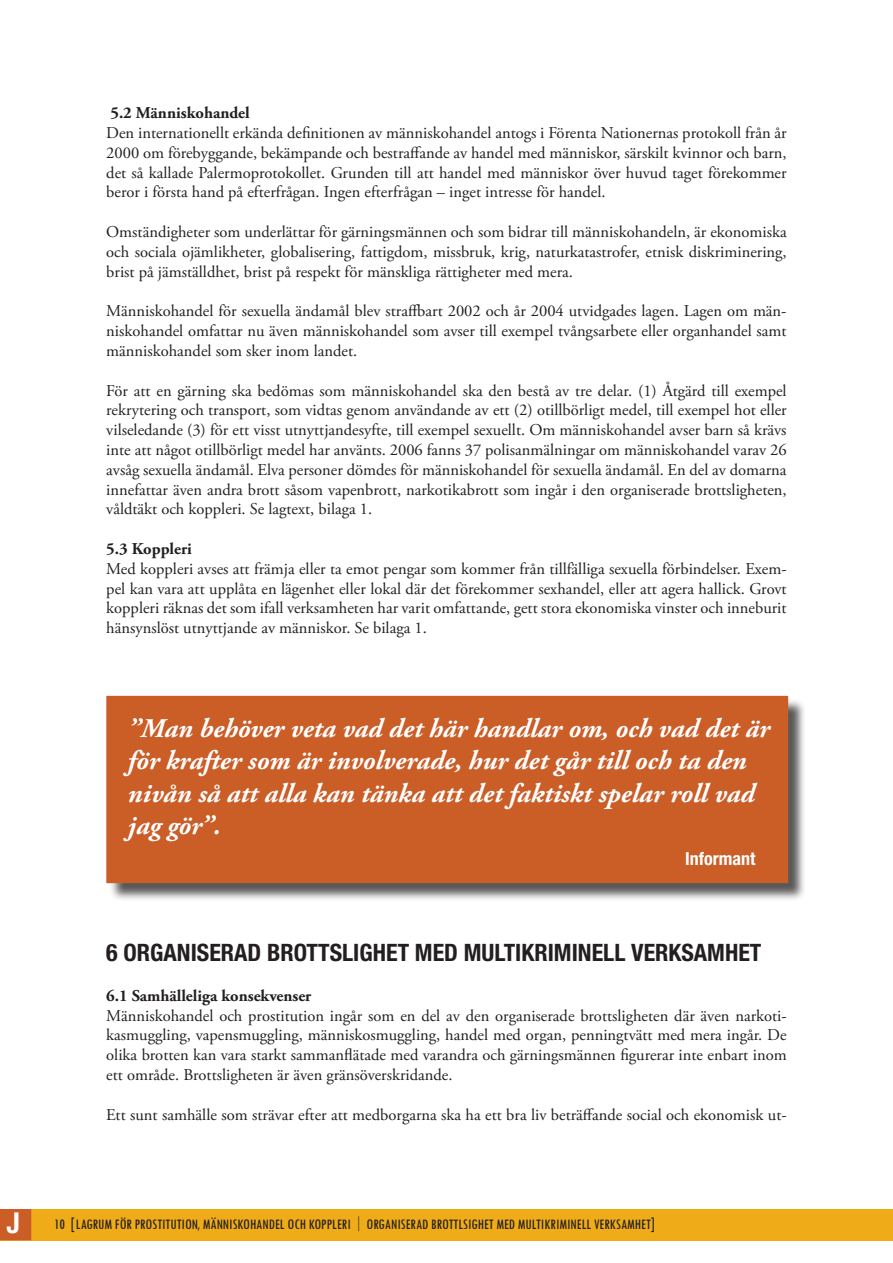
<style>
.page{position:relative;width:893px;height:1263px;background:#fff}
.page>*{position:absolute;margin:0;border:0;box-sizing:border-box;transform-origin:0 0}
.t1{font:italic 700 27px/32.4px "Adobe Garamond Pro";color:#fff}
.t2{font:700 condensed 24px "Helvetica Neue LT Std";color:#231f20}
.t3{font:700 condensed 18px "Helvetica Neue LT Std";color:#fff}
.t4{font:16.5px/19.8px "Adobe Garamond Pro";color:#231f20;text-align:justify}
.t5{font:700 16.5px "Adobe Garamond Pro";color:#231f20}
.t6{font:condensed 15px "Tw Cen";color:#231f20}
.s1{font-family:"Helvetica Neue LT Std";font-weight:700;font-size:28.8px;color:#fff}
.s2{font-size:18px}
</style>
<div class="page">
<div style="left:108px;top:698px;width:726px;height:223px;background:#231f20;opacity:.75"></div>
<div style="left:106px;top:696px;width:682px;height:187px;background:#cb5d27"></div>
<div style="left:0;top:1209px;width:893px;height:31px;background:#f0ac18"></div>
<div style="left:1px;top:1210px;width:29px;height:29px;background:#cb5d27"></div>
<div style="left:0;top:1209px;width:31px;height:31px;border:2px solid #cb5d27"></div>
<p class="t5" style="left:110px;top:103px;width:141px">5.2 Människohandel</p>
<p class="t4" style="left:106px;top:124px;width:682px">Den internationellt erkända definitionen av människohandel antogs i Förenta Nationernas protokoll från år 2000 om förebyggande, bekämpande och bestraffande av handel med människor, särskilt kvinnor och barn, det så kallade Palermoprotokollet. Grunden till att handel med människor över huvud taget förekommer beror i första hand på efterfrågan. Ingen efterfrågan – inget intresse för handel.</p>
<p class="t4" style="left:106px;top:223px;width:682px">Omständigheter som underlättar för gärningsmännen och som bidrar till människohandeln, är ekonomiska och sociala ojämlikheter, globalisering, fattigdom, missbruk, krig, naturkatastrofer, etnisk diskriminering, brist på jämställdhet, brist på respekt för mänskliga rättigheter med mera.</p>
<p class="t4" style="left:106px;top:302px;width:682px">Människohandel för sexuella ändamål blev straffbart 2002 och år 2004 utvidgades lagen. Lagen om män&shy;niskohandel omfattar nu även människohandel som avser till exempel tvångsarbete eller organhandel samt människohandel som sker inom landet.</p>
<p class="t4" style="left:106px;top:381px;width:682px">För att en gärning ska bedömas som människohandel ska den bestå av tre delar. (1) Åtgärd till exempel rekrytering och transport, som vidtas genom användande av ett (2) otillbörligt medel, till exempel hot eller vilseledande (3) för ett visst utnyttjandesyfte, till exempel sexuellt. Om människohandel avser barn så krävs inte att något otillbörligt medel har använts. 2006 fanns 37 polisanmälningar om människohandel varav 26 avsåg sexuella ändamål. Elva personer dömdes för människohandel för sexuella ändamål. En del av domarna innefattar även andra brott såsom vapenbrott, narkotikabrott som ingår i den organiserade brottsligheten, våldtäkt och koppleri. Se lagtext, bilaga 1.</p>
<p class="t5" style="left:106px;top:539px;width:87px">5.3 Koppleri</p>
<p class="t4" style="left:106px;top:559px;width:682px">Med koppleri avses att främja eller ta emot pengar som kommer från tillfälliga sexuella förbindelser. Exem&shy;pel kan vara att upplåta en lägenhet eller lokal där det förekommer sexhandel, eller att agera hallick. Grovt koppleri räknas det som ifall verksamheten har varit omfattande, gett stora ekonomiska vinster och inneburit hänsynslöst utnyttjande av människor. Se bilaga 1.</p>
<h1 class="t1" style="left:128px;top:712px;width:643px">”Man behöver veta vad det här handlar om, och vad det är för krafter som är involverade, hur det går till och ta den nivån så att alla kan tänka att det faktiskt spelar roll vad jag gör”.</h1>
<p class="t3" style="left:685px;top:847px;width:72px">INFORMANT</p>
<h2 class="t2" style="left:106px;top:938px;width:657px">6 ORGANISERAD BROTTSLIGHET MED MULTIKRI MINELL VERKSAMHET</h2>
<p class="t5" style="left:106px;top:986px;width:207px">6.1 Samhälleliga konsekvenser</p>
<p class="t4" style="left:106px;top:1006px;width:682px">Människohandel och prostitution ingår som en del av den organiserade brottsligheten där även narkoti&shy;kasmuggling, vapensmuggling, människosmuggling, handel med organ, penningtvätt med mera ingår. De olika brotten kan vara starkt sammanflätade med varandra och gärningsmännen figurerar inte enbart inom ett område. Brottsligheten är även gränsöverskridande.</p>
<p class="t4" style="left:106px;top:1105px;width:682px">Ett sunt samhälle som strävar efter att medborgarna ska ha ett bra liv beträffande social och ekonomisk ut-</p>
<p class="t6" style="left:7px;top:1215px;width:650px"><span class="s1">J</span> 10 <span class="s2">[</span>LAGRUM FÖR PROSTITUTION, MÄNNISKOHANDEL OCH KOPPLERI <span class="s2">|</span> ORGANISERAD BROTTLSIGHET MED MULTIKRIMINELL VERKSAMHET<span class="s2">]</span></p>
</div>
